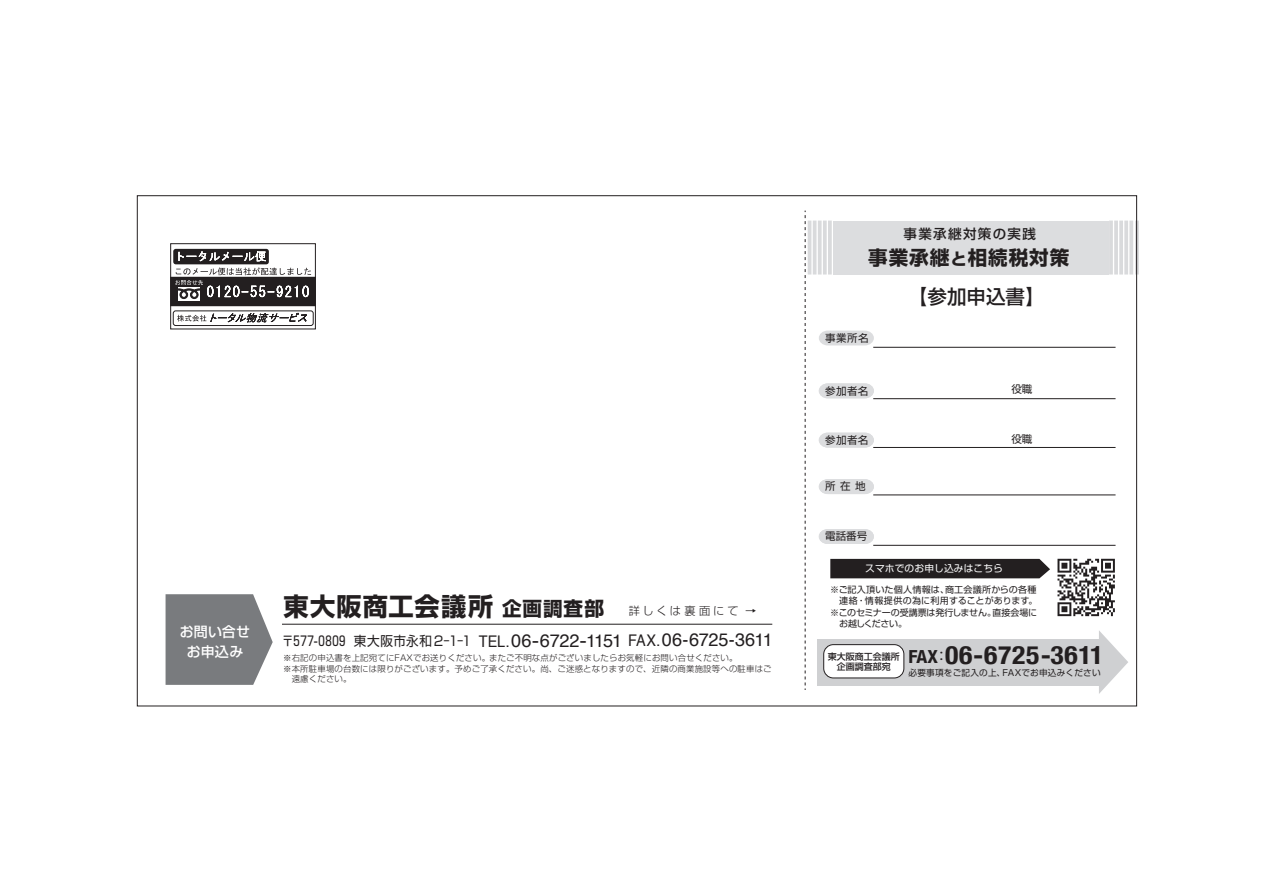
<style>
.page{position:relative;width:1263px;height:893px;background:#fff}
.page>*{position:absolute;margin:0;border:0;box-sizing:border-box;transform-origin:0 0}
.t1{font:700 condensed 25.5px "Helvetica Neue";letter-spacing:.025em;color:#231f20;scale:1.09 1}
.t2{font:700 25.2px "Shin Go Pro";letter-spacing:.045em;color:#231f20}
.t3{font:700 19.5px "Shin Go Pro";letter-spacing:.05em;color:#231f20}
.t4{font:500 19.5px "Shin Go Pro";color:#231f20}
.t5{font:18px "Helvetica";letter-spacing:-.015em;color:#231f20}
.t6{font:500 13.95px/19.6px "Shin Go Pro";letter-spacing:.005em;color:#fff;text-align:center}
.t7{font:500 13.5px "Shin Go Pro";letter-spacing:.1em;color:#231f20}
.t8{font:13.35px "Shin Go Pro";letter-spacing:.04em;color:#231f20;scale:.94 1}
.t9{font:300 11.25px "Shin Go Pro";letter-spacing:.26em;color:#231f20}
.t10{font:10.5px "Shin Go Pro";letter-spacing:.035em;color:#231f20}
.t11{font:9.75px "Shin Go Pro";letter-spacing:.01em;color:#fff}
.t12{font:9px/10.5px "Shin Go Pro";letter-spacing:.025em;color:#231f20}
.t13{font:9px/10.5px "Shin Go Pro";letter-spacing:-.02em;color:#231f20}
.t14{font:500 9px "Shin Go Pro";color:#231f20}
.t15{font:8.7px "Shin Go Pro";letter-spacing:.025em;color:#231f20}
.t16{font:300 8.4px/10.5px "Shin Go Pro";letter-spacing:.02em;color:#231f20}
.s1{font-size:19.65px}
.s2{font-size:16.05px}
.s3{font-size:16.5px}
.s4{font-size:18px}
.s5{font-family:"Koz Go Pr 6 N";font-weight:400;font-stretch:normal;font-size:13.5px}
</style>
<div class="page">
<div style="left:833px;top:221px;width:275px;height:54px;background:#dcdddf"></div>
<hr style="left:1109px;top:221px;width:4px;height:54px;background:#d9dadc">
<hr style="left:1114px;top:221px;width:4px;height:54px;background:#d9dadc">
<hr style="left:1119px;top:221px;width:4px;height:54px;background:#d9dadc">
<svg style="left:1124px;top:221px;width:4px;height:54px"></svg>
<svg style="left:1129px;top:221px;width:4px;height:54px"></svg>
<svg style="left:1137px;top:221px;width:2px;height:54px"></svg>
<svg style="left:818px;top:221px;width:4px;height:54px"></svg>
<hr style="left:823px;top:221px;width:4px;height:54px;background:#d9dadc">
<hr style="left:813px;top:221px;width:3px;height:54px;background:#d9dadc">
<hr style="left:808px;top:221px;width:3px;height:54px;background:#d9dadc">
<hr style="left:828px;top:221px;width:4px;height:54px;background:#d9dadc">
<div style="left:170px;top:243px;width:146px;height:86px;border:1px solid #231f20"></div>
<div style="left:173px;top:249px;width:96px;height:15px;background:#231f20;border-radius:3px"></div>
<div style="left:173px;top:311px;width:140px;height:15px;border:1px solid #231f20;border-radius:2px"></div>
<div style="left:171px;top:277px;width:144px;height:29px;background:#231f20"></div>
<svg style="left:178px;top:251px;width:88px;height:10px"></svg>
<svg style="left:177px;top:313px;width:130px;height:9px"></svg>
<div style="left:179px;top:287px;width:21px;height:13px;background:#fff"></div>
<svg style="left:175px;top:267px;width:136px;height:32px"></svg>
<hr style="left:282px;top:624px;width:490px;height:1px;background:#231f20">
<svg style="left:166px;top:594px;width:107px;height:91px;background:#86878a"></svg>
<svg style="left:1057px;top:558px;width:58px;height:59px"></svg>
<svg style="left:1057px;top:559px;width:58px;height:57px"></svg>
<svg style="left:1099px;top:630px;width:29px;height:64px"></svg>
<svg style="left:819px;top:331px;width:55px;height:14px"></svg>
<hr style="left:873px;top:347px;width:242px;height:1px;background:#231f20">
<svg style="left:819px;top:529px;width:55px;height:15px"></svg>
<hr style="left:873px;top:545px;width:242px;height:1px;background:#231f20">
<svg style="left:819px;top:479px;width:55px;height:15px"></svg>
<hr style="left:873px;top:495px;width:242px;height:1px;background:#231f20">
<div style="left:817px;top:639px;width:288px;height:47px;background:#cfd0d2"></div>
<div style="left:830px;top:559px;width:220px;height:19px;background:#231f20"></div>
<div style="left:824px;top:645px;width:80px;height:33px;background:#fff;border-radius:10px"></div>
<div style="left:823px;top:644px;width:81px;height:34px;border:1px solid #231f20;border-radius:10px"></div>
<svg style="left:805px;top:211px;width:1px;height:479px"></svg>
<svg style="left:819px;top:383px;width:55px;height:15px"></svg>
<hr style="left:873px;top:398px;width:242px;height:1px;background:#231f20">
<svg style="left:819px;top:433px;width:55px;height:15px"></svg>
<hr style="left:873px;top:447px;width:242px;height:1px;background:#231f20">
<h2 class="t2" style="left:283px;top:586px;width:322px">東大阪商工会議所<span class="s1">企画調査部</span></h2>
<h3 class="t9" style="left:629px;top:602px;width:129px">詳しくは裏面にて →</h3>
<h3 class="t6" style="left:180px;top:620px;width:72px">お問い合せお申込み</h3>
<h3 class="t5" style="left:479px;top:626px;width:295px"><span class="s2">TEL.</span>06-6722-1151 <span class="s2">FAX.</span>06-6725-3611</h3>
<p class="t16" style="left:283px;top:652px;width:490px">※右記の申込書を上記宛てにFAXでお送りください。またご不明な点がございましたらお気軽にお問い合せください。<br>※本所駐車場の台数には限りがございます。予めご了承ください。尚、ご迷惑となりますので、近隣の商業施設等への駐車はご　遠慮ください。</p>
<h3 class="t8" style="left:281px;top:630px;width:204px">〒577-0809 東大阪市永和2-1-1</h3>
<h3 class="t7" style="left:904px;top:222px;width:134px">事業承継対策の実践</h3>
<h3 class="t3" style="left:868px;top:242px;width:202px">事業承継<span class="s3">と</span>相続税対策</h3>
<p class="t10" style="left:825px;top:329px;width:45px">事業所名</p>
<h3 class="t4" style="left:908px;top:281px;width:139px">【参加申込書】</h3>
<p class="t10" style="left:825px;top:382px;width:45px">参加者名</p>
<p class="t10" style="left:1011px;top:381px;width:22px">役職</p>
<p class="t10" style="left:825px;top:431px;width:45px">参加者名</p>
<p class="t10" style="left:1011px;top:430px;width:22px">役職</p>
<p class="t10" style="left:825px;top:478px;width:42px">所 在 地</p>
<p class="t10" style="left:825px;top:528px;width:43px">電話番号</p>
<p class="t11" style="left:865px;top:560px;width:139px">スマホでのお申し込みはこちら</p>
<p class="t12" style="left:830px;top:583px;width:209px">※ご記入頂いた個人情報は、商工会議所からの各種　連絡・情報提供の為に利用することがあります。</p>
<p class="t13" style="left:830px;top:606px;width:208px">※このセミナーの受講票は発行しません。直接会場に　お越しください。</p>
<h1 class="t1" style="left:837px;top:634px;width:246px"><sub>企画調査部宛</sub> <span class="s4">FAX</span><span class="s5">：</span>06-6725-3611</h1>
<p class="t14" style="left:828px;top:649px;width:73px">東大阪商工会議所</p>
<p class="t15" style="left:909px;top:665px;width:194px">必要事項をご記入の上、FAXでお申込みください</p>
</div>
